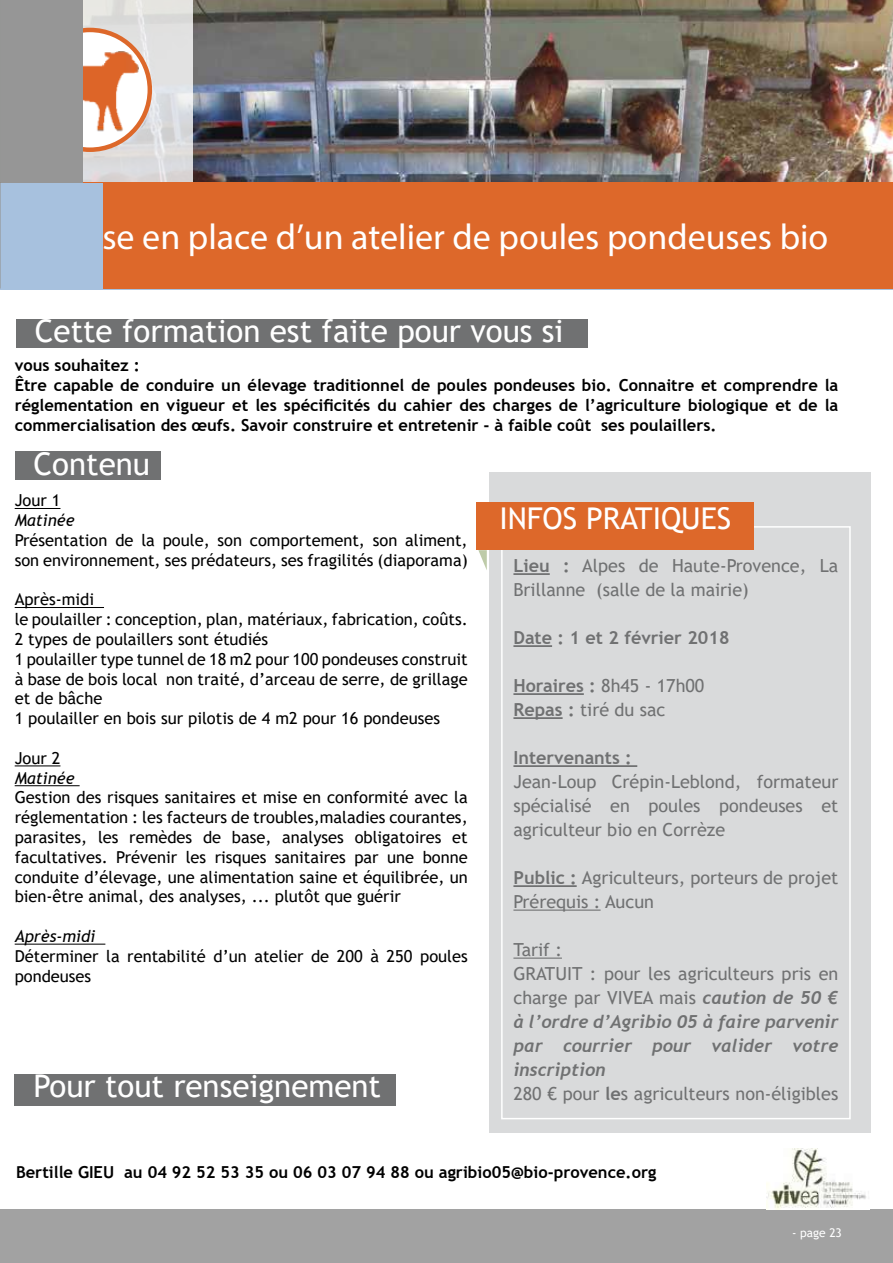
<style>
.page{position:relative;width:893px;height:1263px;background:#fff}
.page>*{position:absolute;margin:0;border:0;box-sizing:border-box;transform-origin:0 0}
.t1{font:36px "Myriad Pro";color:#fff}
.t2{font:31.35px "Trebuchet MS";color:#fff}
.t3{font:30px "Trebuchet MS";color:#fff}
.t4{font:18px/24px "Trebuchet MS";color:#707172}
.t5{font:italic 700 18px/24px "Trebuchet";color:#707172;text-align:justify}
.t6{font:700 18px "Trebuchet MS";color:#707172}
.t7{font:16.5px/19.8px "Trebuchet MS";color:#000}
.t8{font:700 16.5px/19.8px "Trebuchet MS";color:#000}
.t9{font:italic 16.5px "Trebuchet MS";color:#000}
.t10{font:12px "Trebuchet MS";color:#fff}
.s1{font-weight:700}
.s2{font-family:"Trebuchet";font-weight:700;font-style:italic}
</style>
<div class="page">
<div style="left:0;top:1210px;width:893px;height:53px;background:#a2a2a2"></div>
<img style="left:192px;top:0;width:701px;height:183px">
<svg style="left:82px;top:0;width:110px;height:183px;background:#dedad8"></svg>
<div style="left:489px;top:472px;width:381px;height:661px;background:#d9dadb"></div>
<div style="left:501px;top:526px;width:350px;height:593px;border:2px solid #fff"></div>
<hr style="left:513px;top:573px;width:37px;height:2px;background:#707172">
<hr style="left:513px;top:645px;width:39px;height:2px;background:#707172">
<hr style="left:513px;top:693px;width:71px;height:2px;background:#707172">
<hr style="left:513px;top:717px;width:50px;height:2px;background:#707172">
<hr style="left:513px;top:765px;width:124px;height:2px;background:#707172">
<hr style="left:513px;top:885px;width:64px;height:2px;background:#707172">
<hr style="left:513px;top:909px;width:88px;height:2px;background:#707172">
<hr style="left:513px;top:957px;width:49px;height:2px;background:#707172">
<svg style="left:478px;top:550px;width:9px;height:20px"></svg>
<div style="left:15px;top:452px;width:145px;height:28px;background:#707172"></div>
<div style="left:16px;top:319px;width:571px;height:28px;background:#707172"></div>
<div style="left:15px;top:1074px;width:381px;height:31px;background:#707172"></div>
<hr style="left:15px;top:508px;width:45px;height:1px;background:#000">
<hr style="left:15px;top:607px;width:89px;height:1px;background:#000">
<hr style="left:15px;top:765px;width:45px;height:1px;background:#000">
<hr style="left:15px;top:785px;width:65px;height:1px;background:#000">
<hr style="left:15px;top:944px;width:90px;height:1px;background:#000">
<img style="left:766px;top:1148px;width:100px;height:62px">
<img style="left:82px;top:39px;width:84px;height:125px">
<div style="left:0;top:183px;width:893px;height:106px;background:#dd682a"></div>
<div style="left:477px;top:502px;width:277px;height:48px;background:#dd682a"></div>
<div style="left:0;top:0;width:82px;height:183px;background:#969696"></div>
<div style="left:0;top:183px;width:102px;height:106px;background:#a7c1de"></div>
<h1 class="t1" style="left:65px;top:215px;width:765px">Mise en place d’un atelier de poules pondeuses bio</h1>
<h2 class="t2" style="left:35px;top:311px;width:530px">Cette formation est faite pour vous si</h2>
<p class="t8" style="left:15px;top:356px;width:825px">vous souhaitez :<br>Être capable de conduire un élevage traditionnel de poules pondeuses bio. Connaitre et comprendre la réglementation en vigueur et les spécificités du cahier des charges de l’agriculture biologique et de la commercialisation des œufs. Savoir construire et entretenir - à faible coût ses poulaillers.</p>
<h2 class="t2" style="left:34px;top:444px;width:118px">Contenu</h2>
<p class="t7" style="left:15px;top:490px;width:47px">Jour 1</p>
<p class="t9" style="left:15px;top:510px;width:61px">Matinée</p>
<p class="t7" style="left:15px;top:530px;width:454px">Présentation de la poule, son comportement, son aliment, son environnement, ses prédateurs, ses fragilités (diaporama)</p>
<p class="t7" style="left:15px;top:589px;width:455px">Après-midi<br>le poulailler : conception, plan, matériaux, fabrication, coûts.<br>2 types de poulaillers sont étudiés<br>1 poulailler type tunnel de 18 m2 pour 100 pondeuses construit à base de bois local non traité, d’arceau de serre, de grillage et de bâche<br>1 poulailler en bois sur pilotis de 4 m2 pour 16 pondeuses</p>
<p class="t7" style="left:15px;top:748px;width:47px">Jour 2</p>
<p class="t9" style="left:15px;top:768px;width:61px">Matinée</p>
<p class="t7" style="left:15px;top:787px;width:455px;text-align:justify">Gestion des risques sanitaires et mise en conformité avec la réglementation : les facteurs de troubles,maladies courantes, parasites, les remèdes de base, analyses obligatoires et facultatives. Prévenir les risques sanitaires par une bonne conduite d’élevage, une alimentation saine et équilibrée, un bien-être animal, des analyses, ... plutôt que guérir</p>
<p class="t9" style="left:15px;top:926px;width:82px">Après-midi</p>
<p class="t7" style="left:15px;top:946px;width:455px">Déterminer la rentabilité d’un atelier de 200 à 250 poules pondeuses</p>
<h2 class="t2" style="left:34px;top:1066px;width:349px">Pour tout renseignement</h2>
<h3 class="t3" style="left:499px;top:499px;width:233px">INFOS PRATIQUES</h3>
<p class="t4" style="left:513px;top:553px;width:326px"><span class="s1">Lieu :</span> Alpes de Haute-Provence, La<br>Brillanne (salle de la mairie)</p>
<p class="t6" style="left:513px;top:626px;width:218px">Date : 1 et 2 février 2018</p>
<p class="t4" style="left:513px;top:673px;width:192px"><span class="s1">Horaires :</span> 8h45 - 17h00<br><span class="s1">Repas :</span> tiré du sac</p>
<p class="t6" style="left:513px;top:746px;width:120px">Intervenants :</p>
<p class="t4" style="left:513px;top:769px;width:326px;text-align:justify">Jean-Loup Crépin-Leblond, formateur spécialisé en poules pondeuses et agriculteur bio en Corrèze</p>
<p class="t4" style="left:513px;top:865px;width:326px"><span class="s1">Public :</span> Agriculteurs, porteurs de projet<br>Prérequis : Aucun</p>
<p class="t4" style="left:513px;top:937px;width:326px">Tarif :<br>GRATUIT : pour les agriculteurs pris en charge par VIVEA mais <span class="s2">caution de 50 €</span></p>
<p class="t5" style="left:513px;top:1009px;width:326px">à l’ordre d’Agribio 05 à faire parvenir par courrier pour valider votre inscription</p>
<p class="t4" style="left:513px;top:1081px;width:326px">280 € pour <span class="s1">le</span>s agriculteurs non-éligibles</p>
<p class="t8" style="left:16px;top:1162px;width:642px">Bertille GIEU au 04 92 52 53 35 ou 06 03 07 94 88 ou agribio05@bio-provence.org</p>
<p class="t10" style="left:792px;top:1225px;width:51px">- page 23</p>
</div>
